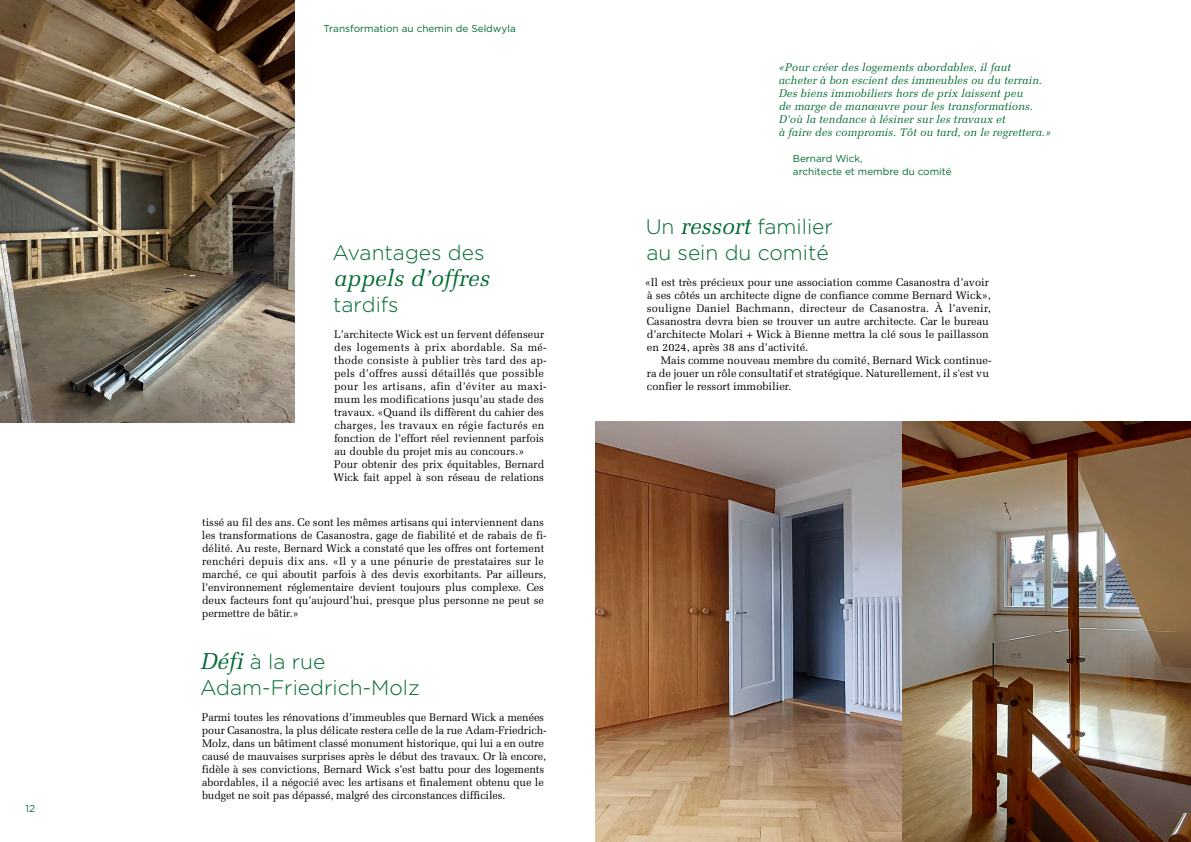
<style>
.page{position:relative;width:1191px;height:842px;background:#fff}
.page>*{position:absolute;margin:0;border:0;box-sizing:border-box;transform-origin:0 0}
.t1{font:italic 23px "Melior";color:#006b32}
.t2{font:300 21px/26px "Gotham";color:#006b32}
.t3{font:11px/13px "Melior";color:#000}
.t4{font:italic 11px/13px "Melior";letter-spacing:.01em;color:#006b32}
.t5{font:10px/13px "Gotham";letter-spacing:-.005em;color:#006b32}
.s1{font-family:"Melior";font-weight:400;font-style:italic;font-size:23px}
</style>
<div class="page">
<img style="left:901px;top:421px;width:290px;height:421px">
<svg style="left:595px;top:421px;width:306px;height:421px;background:#947c6c"></svg>
<img style="left:0;top:0;width:295px;height:422px">
<p class="t5" style="left:26px;top:802px;width:11px">12</p>
<p class="t5" style="left:323px;top:22px;width:194px">Transformation au chemin de Seldwyla</p>
<h2 class="t2" style="left:332px;top:239px;width:154px">Avantages des</h2>
<h1 class="t1" style="left:334px;top:264px;width:157px">appels d’offres</h1>
<h2 class="t2" style="left:333px;top:291px;width:67px">tardifs</h2>
<p class="t3" style="left:333px;top:327px;width:215px">L’architecte Wick est un fervent défenseur des logements à prix abordable. Sa mé&shy;thode consiste à publier très tard des ap&shy;pels d’offres aussi détaillés que possible pour les artisans, afin d’éviter au maxi&shy;mum les modifications jusqu’au stade des travaux. «Quand ils diffèrent du cahier des charges, les travaux en régie facturés en fonction de l’effort réel reviennent parfois au double du projet mis au concours.» Pour obtenir des prix équitables, Bernard Wick fait appel à son réseau de relations</p>
<p class="t3" style="left:202px;top:516px;width:347px">tissé au fil des ans. Ce sont les mêmes artisans qui interviennent dans les transformations de Casanostra, gage de fiabilité et de rabais de fi&shy;délité. Au reste, Bernard Wick a constaté que les offres ont fortement renchéri depuis dix ans. «Il y a une pénurie de prestataires sur le marché, ce qui aboutit parfois à des devis exorbitants. Par ailleurs, l’environnement réglementaire devient toujours plus complexe. Ces deux facteurs font qu’aujourd’hui, presque plus personne ne peut se permettre de bâtir.»</p>
<h2 class="t2" style="left:200px;top:648px;width:221px"><span class="s1">Défi</span> à la rue<br>Adam-Friedrich-Molz</h2>
<p class="t3" style="left:202px;top:711px;width:346px">Parmi toutes les rénovations d’immeubles que Bernard Wick a menées pour Casanostra, la plus délicate restera celle de la rue Adam-Friedrich-Molz, dans un bâtiment classé monument historique, qui lui a en outre causé de mauvaises surprises après le début des travaux. Or là encore, fidèle à ses convictions, Bernard Wick s’est battu pour des logements abordables, il a négocié avec les artisans et finalement obtenu que le budget ne soit pas dépassé, malgré des circonstances difficiles.</p>
<p class="t4" style="left:778px;top:61px;width:274px">«Pour créer des logements abordables, il faut acheter à bon escient des immeubles ou du terrain.<br>Des biens immobiliers hors de prix laissent peu<br>de marge de manœuvre pour les transformations.<br>D’où la tendance à lésiner sur les travaux et<br>à faire des compromis. Tôt ou tard, on le regrettera.»</p>
<p class="t5" style="left:793px;top:152px;width:160px">Bernard Wick,<br>architecte et membre du comité</p>
<h2 class="t2" style="left:645px;top:213px;width:189px">Un <span class="s1">ressort</span> familier au sein du comité</h2>
<p class="t3" style="left:645px;top:275px;width:348px">«Il est très précieux pour une association comme Casanostra d’avoir à ses côtés un architecte digne de confiance comme Bernard Wick», souligne Daniel Bachmann, directeur de Casanostra. À l’avenir, Casanostra devra bien se trouver un autre architecte. Car le bureau d’architecte Molari + Wick à Bienne mettra la clé sous le paillasson en 2024, après 38 ans d’activité.</p>
<p class="t3" style="left:647px;top:353px;width:346px;text-indent:14px">Mais comme nouveau membre du comité, Bernard Wick continue&shy;ra de jouer un rôle consultatif et stratégique. Naturellement, il s'est vu confier le ressort immobilier.</p>
</div>
